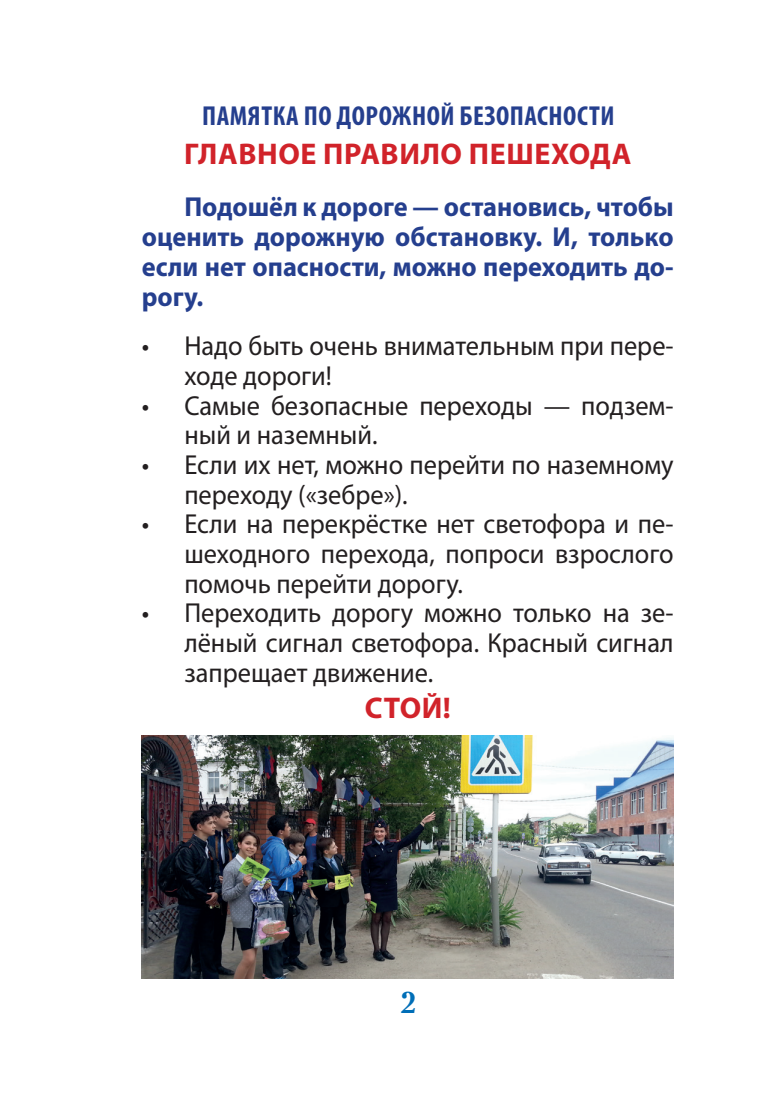
<style>
.page{position:relative;width:780px;height:1120px;background:#fff}
.page>*{position:absolute;margin:0;border:0;box-sizing:border-box;transform-origin:0 0}
.t1{font:700 30px "Myriad Pro";letter-spacing:.02em;color:#d1232a}
.t2{font:700 30px "Petersburg C";color:#006eb7}
.t3{font:27.5px/29.8px "Myriad Pro";color:#231f20;scale:.96 1}
.t4{font:700 27.5px/29.8px "Myriad Pro";color:#253f8e;text-align:justify;scale:.96 1}
.t5{font:700 condensed 27.5px "Myriad Pro";letter-spacing:.02em;color:#253f8e}
</style>
<div class="page">
<img style="left:141px;top:735px;width:532px;height:243px">
<p class="t5" style="left:202px;top:99px;width:414px">ПАМЯТКА ПО ДОРОЖНОЙ БЕЗОПАСНОСТИ</p>
<p class="t1" style="left:184px;top:135px;width:449px">ГЛАВНОЕ ПРАВИЛО ПЕШЕХОДА</p>
<p class="t4" style="left:142px;top:191px;width:555px;text-indent:43px">Подошёл к дороге — остановись, чтобы оценить дорожную обстановку. И, только если нет опасности, можно переходить до&shy;рогу.</p>
<p class="t3" style="left:184px;top:331px;width:511px;text-indent:-43px">• Надо быть очень внимательным при пере&shy;ходе дороги!</p>
<p class="t3" style="left:184px;top:390px;width:511px;text-indent:-43px">• Самые безопасные переходы — подзем&shy;ный и наземный.</p>
<p class="t3" style="left:184px;top:449px;width:511px;text-indent:-43px">• Если их нет, можно перейти по наземному переходу («зебре»).</p>
<p class="t3" style="left:184px;top:509px;width:511px;text-align:justify;text-indent:-43px">• Если на перекрёстке нет светофора и пе&shy;шеходного перехода, попроси взрослого помочь перейти дорогу.</p>
<p class="t3" style="left:184px;top:598px;width:511px;text-align:justify;text-indent:-43px">• Переходить дорогу можно только на зе&shy;лёный сигнал светофора. Красный сигнал запрещает движение.</p>
<p class="t1" style="left:365px;top:688px;width:88px">СТОЙ!</p>
<p class="t2" style="left:400px;top:983px;width:17px">2</p>
</div>
